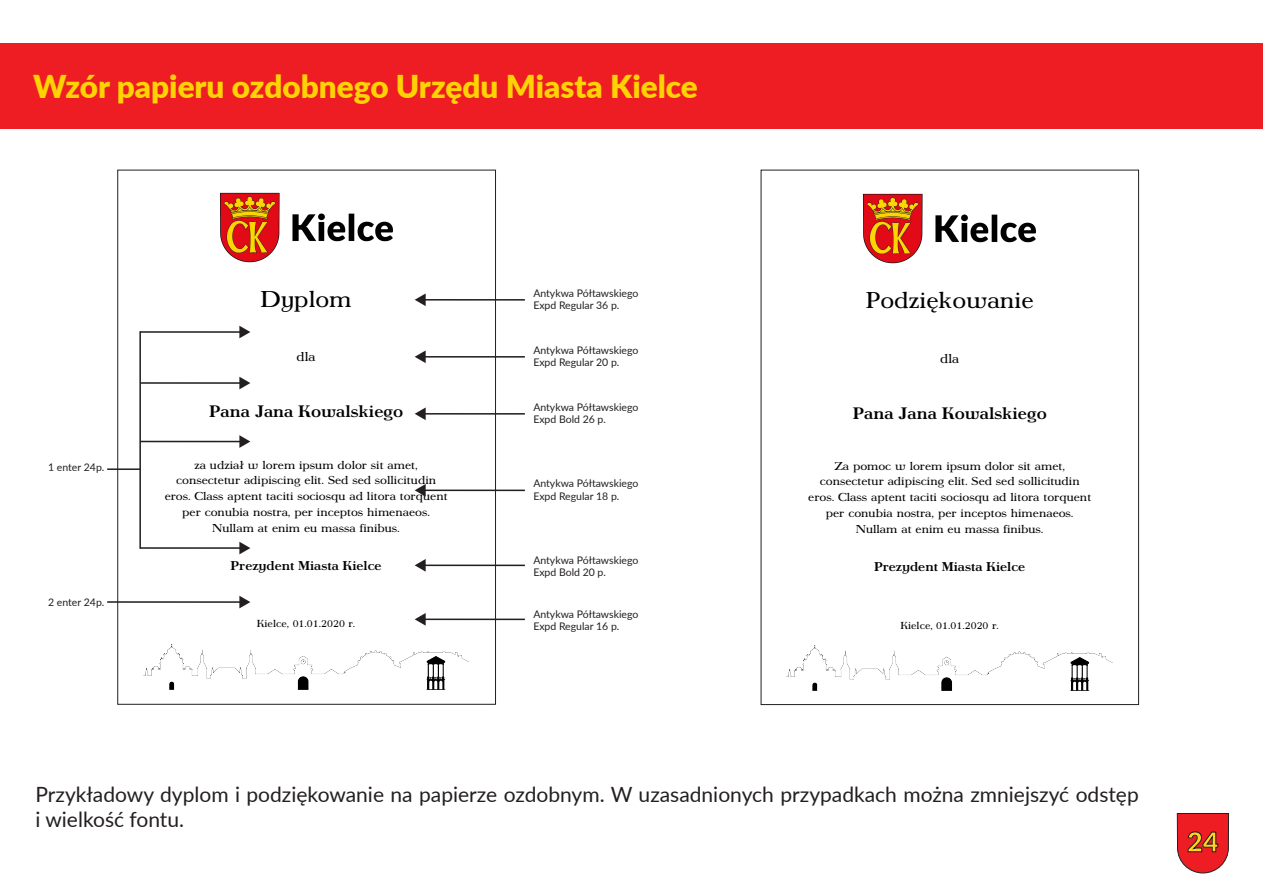
<style>
.page{position:relative;width:1263px;height:893px;background:#fff}
.page>*{position:absolute;margin:0;border:0;box-sizing:border-box;transform-origin:0 0}
.t1{font:900 31.5px "Lato";color:#fed304}
.t2{font:900 27px "Lato";color:#fdd323}
.t3{font:22.8px "Ant Polt Expd";color:#000}
.t4{font:21px/25.2px "Lato";color:#231f20}
.t5{font:700 16.5px "Ant Polt Expd";color:#000}
.t6{font:700 12.75px "Ant Polt Expd";color:#000}
.t7{font:12.75px "Ant Polt Expd";letter-spacing:-.005em;color:#000}
.t8{font:11.4px/15.9px "Ant Polt Expd";color:#000;text-align:center}
.t9{font:10.5px/12.6px "Lato";color:#231f20}
.t10{font:10.2px "Ant Polt Expd";color:#000}
</style>
<div class="page">
<div style="left:0;top:44px;width:1263px;height:85px;background:#ee1d23"></div>
<svg style="left:1177px;top:813px;width:52px;height:60px;background:#d73035"></svg>
<hr style="left:107px;top:468px;width:33px;height:2px;background:#231f20">
<img style="left:220px;top:192px;width:173px;height:71px">
<img style="left:143px;top:645px;width:326px;height:44px">
<img style="left:863px;top:193px;width:173px;height:71px">
<img style="left:787px;top:646px;width:325px;height:44px">
<svg style="left:415px;top:293px;width:110px;height:13px"></svg>
<svg style="left:415px;top:350px;width:110px;height:13px"></svg>
<svg style="left:415px;top:407px;width:110px;height:13px"></svg>
<svg style="left:415px;top:484px;width:110px;height:13px"></svg>
<svg style="left:415px;top:559px;width:110px;height:13px"></svg>
<svg style="left:415px;top:613px;width:110px;height:13px"></svg>
<svg style="left:107px;top:596px;width:143px;height:12px"></svg>
<svg style="left:141px;top:377px;width:109px;height:12px"></svg>
<svg style="left:141px;top:326px;width:109px;height:12px"></svg>
<svg style="left:141px;top:435px;width:109px;height:13px"></svg>
<svg style="left:141px;top:542px;width:109px;height:12px"></svg>
<hr style="left:139px;top:331px;width:2px;height:218px;background:#231f20">
<h1 class="t1" style="left:33px;top:62px;width:666px">Wzór papieru ozdobnego Urzędu Miasta Kielce</h1>
<p class="t9" style="left:48px;top:460px;width:58px">1 enter 24p.</p>
<p class="t9" style="left:48px;top:595px;width:58px">2 enter 24p.</p>
<h3 class="t3" style="left:261px;top:282px;width:93px">Dyplom</h3>
<p class="t7" style="left:297px;top:347px;width:20px">dla</p>
<h3 class="t5" style="left:209px;top:399px;width:195px">Pana Jana Kowalskiego</h3>
<p class="t8" style="left:165px;top:456px;width:284px">za udział w lorem ipsum dolor sit amet, consectetur adipiscing elit. Sed sed sollicitudin eros. Class aptent taciti sociosqu ad litora torquent per conubia nostra, per inceptos himenaeos.<br>Nullam at enim eu massa finibus.</p>
<p class="t6" style="left:231px;top:556px;width:153px">Prezydent Miasta Kielce</p>
<p class="t10" style="left:257px;top:616px;width:100px">Kielce, 01.01.2020 r.</p>
<p class="t9" style="left:533px;top:286px;width:107px">Antykwa Półtawskiego<br>Expd Regular 36 p.</p>
<p class="t9" style="left:533px;top:343px;width:107px">Antykwa Półtawskiego<br>Expd Regular 20 p.</p>
<p class="t9" style="left:533px;top:400px;width:107px">Antykwa Półtawskiego<br>Expd Bold 26 p.</p>
<p class="t9" style="left:533px;top:476px;width:107px">Antykwa Półtawskiego<br>Expd Regular 18 p.</p>
<p class="t9" style="left:533px;top:553px;width:107px">Antykwa Półtawskiego<br>Expd Bold 20 p.</p>
<p class="t9" style="left:533px;top:607px;width:107px">Antykwa Półtawskiego<br>Expd Regular 16 p.</p>
<h3 class="t3" style="left:866px;top:283px;width:169px">Podziękowanie</h3>
<p class="t7" style="left:940px;top:348px;width:20px">dla</p>
<h3 class="t5" style="left:853px;top:400px;width:195px">Pana Jana Kowalskiego</h3>
<p class="t8" style="left:808px;top:457px;width:284px">Za pomoc w lorem ipsum dolor sit amet, consectetur adipiscing elit. Sed sed sollicitudin eros. Class aptent taciti sociosqu ad litora torquent per conubia nostra, per inceptos himenaeos.<br>Nullam at enim eu massa finibus.</p>
<p class="t6" style="left:874px;top:557px;width:153px">Prezydent Miasta Kielce</p>
<p class="t10" style="left:900px;top:617px;width:100px">Kielce, 01.01.2020 r.</p>
<h3 class="t4" style="left:35px;top:780px;width:1105px">Przykładowy dyplom i podziękowanie na papierze ozdobnym. W uzasadnionych przypadkach można zmniejszyć odstęp i wielkość fontu.</h3>
<h2 class="t2" style="left:1187px;top:822px;width:33px">24</h2>
</div>
